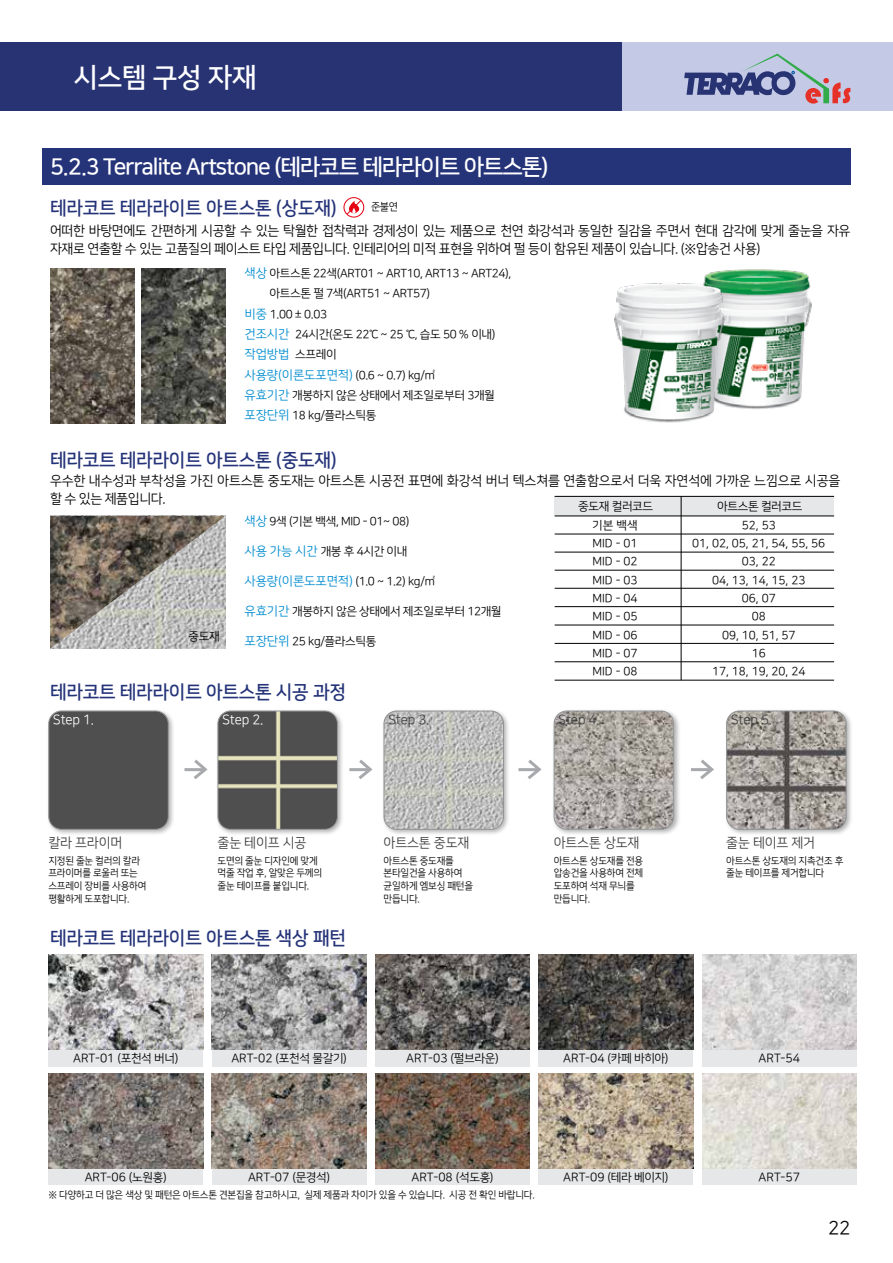
<style>
.page{position:relative;width:893px;height:1263px;background:#fff}
.page>*{position:absolute;margin:0;border:0;box-sizing:border-box;transform-origin:0 0}
.t1{font:27px "Nanum Square OTFB";letter-spacing:-.01em;color:#fff}
.t2{font:22.5px "Nanum Square OTFB";letter-spacing:-.05em;color:#fff}
.t3{font:18.75px "Nanum Square OTFB";letter-spacing:-.01em;color:#253379}
.t4{font:18.75px "Nanum Square OTFR";color:#000}
.t5{font:13.5px/18px "Nanum Square OTFR";letter-spacing:-.03em;color:#000}
.t6{font:13.5px/18px "Nanum Square OTFR";letter-spacing:-.01em;color:#000}
.t7{font:13.5px "Nanum Square OTFR";letter-spacing:-.01em;color:#404042}
.t8{font:13.5px "Nanum Square OTFR";letter-spacing:-.01em;color:#fff}
.t9{font:12.45px "Nanum Square OTFR";color:#008cd0}
.t10{font:12px "Nanum Square OTFR";color:#000}
.t11{font:11.7px/18.3px "Nanum Square OTFR";letter-spacing:-.03em;color:#000;text-align:justify}
.t12{font:11.7px/18.3px "Nanum Square OTFR";color:#000;text-align:center}
.t13{font:10.5px "Nanum Square OTFR";color:#000}
.t14{font:10.05px/12.8px "Nanum Square OTFR";letter-spacing:-.02em;color:#000;scale:.95 1}
.s1{font-size:12.45px;color:#008cd0}
.s2{font-size:11.7px;color:#000}
.s3{font-size:12px}
.s4{font-size:11.7px}
</style>
<div class="page">
<div style="left:0;top:43px;width:893px;height:68px;background:#283373"></div>
<div style="left:622px;top:43px;width:271px;height:68px;background:#c4cae5"></div>
<svg style="left:684px;top:54px;width:166px;height:50px"></svg>
<div style="left:554px;top:496px;width:280px;height:20px;background:#e6e7e8"></div>
<div style="left:43px;top:148px;width:807px;height:37px;background:#253379"></div>
<div style="left:49px;top:1050px;width:154px;height:16px;background:#e6e7e8"></div>
<div style="left:49px;top:1169px;width:154px;height:16px;background:#e6e7e8"></div>
<div style="left:212px;top:1050px;width:154px;height:16px;background:#e6e7e8"></div>
<div style="left:212px;top:1169px;width:154px;height:16px;background:#e6e7e8"></div>
<div style="left:375px;top:1050px;width:155px;height:16px;background:#e6e7e8"></div>
<div style="left:375px;top:1169px;width:155px;height:16px;background:#e6e7e8"></div>
<div style="left:539px;top:1050px;width:154px;height:16px;background:#e6e7e8"></div>
<div style="left:539px;top:1169px;width:154px;height:16px;background:#e6e7e8"></div>
<div style="left:702px;top:1050px;width:154px;height:16px;background:#e6e7e8"></div>
<div style="left:702px;top:1169px;width:154px;height:16px;background:#e6e7e8"></div>
<img style="left:49px;top:955px;width:154px;height:95px">
<img style="left:49px;top:1074px;width:154px;height:95px">
<img style="left:212px;top:955px;width:154px;height:95px">
<img style="left:212px;top:1074px;width:154px;height:95px">
<img style="left:375px;top:955px;width:155px;height:95px">
<img style="left:375px;top:1074px;width:155px;height:95px">
<img style="left:539px;top:955px;width:154px;height:95px">
<img style="left:539px;top:1074px;width:154px;height:95px">
<img style="left:702px;top:1074px;width:155px;height:95px">
<img style="left:702px;top:955px;width:155px;height:95px">
<div style="left:46px;top:708px;width:129px;height:129px;background:#000;opacity:.3"></div>
<div style="left:49px;top:711px;width:119px;height:118px;background:#4f4f4f"></div>
<div style="left:48px;top:711px;width:121px;height:119px;border:1px solid #939598;border-radius:13px"></div>
<div style="left:381px;top:708px;width:130px;height:129px;background:#000;opacity:.3"></div>
<img style="left:384px;top:711px;width:119px;height:118px">
<div style="left:384px;top:711px;width:120px;height:119px;border:1px solid #939598;border-radius:13px"></div>
<div style="left:215px;top:708px;width:130px;height:129px;background:#000;opacity:.3"></div>
<img style="left:218px;top:711px;width:119px;height:118px">
<div style="left:218px;top:711px;width:120px;height:119px;border:1px solid #939598;border-radius:13px"></div>
<div style="left:724px;top:708px;width:129px;height:129px;background:#000;opacity:.3"></div>
<img style="left:727px;top:711px;width:119px;height:118px">
<div style="left:726px;top:711px;width:120px;height:119px;border:1px solid #939598;border-radius:13px"></div>
<div style="left:551px;top:708px;width:130px;height:129px;background:#000;opacity:.3"></div>
<img style="left:554px;top:711px;width:120px;height:118px">
<div style="left:554px;top:711px;width:120px;height:119px;border:1px solid #939598;border-radius:13px"></div>
<hr style="left:184px;top:768px;width:21px;height:3px;background:#a7a9ac">
<svg style="left:190px;top:759px;width:18px;height:20px"></svg>
<hr style="left:349px;top:768px;width:21px;height:3px;background:#a7a9ac">
<svg style="left:355px;top:759px;width:18px;height:20px"></svg>
<hr style="left:518px;top:768px;width:21px;height:3px;background:#a7a9ac">
<svg style="left:524px;top:759px;width:18px;height:20px"></svg>
<hr style="left:691px;top:768px;width:21px;height:3px;background:#a7a9ac">
<svg style="left:697px;top:759px;width:17px;height:20px"></svg>
<img style="left:141px;top:268px;width:84px;height:155px">
<img style="left:50px;top:268px;width:84px;height:155px">
<img style="left:50px;top:516px;width:174px;height:133px">
<hr style="left:555px;top:496px;width:279px;height:1px;background:#000">
<hr style="left:555px;top:516px;width:279px;height:1px;background:#000">
<hr style="left:555px;top:661px;width:279px;height:1px;background:#000">
<hr style="left:555px;top:534px;width:279px;height:1px;background:#000">
<hr style="left:555px;top:552px;width:279px;height:1px;background:#000">
<hr style="left:555px;top:570px;width:279px;height:1px;background:#000">
<hr style="left:555px;top:588px;width:279px;height:1px;background:#000">
<hr style="left:555px;top:680px;width:279px;height:1px;background:#000">
<hr style="left:555px;top:606px;width:279px;height:1px;background:#000">
<hr style="left:555px;top:625px;width:279px;height:1px;background:#000">
<hr style="left:555px;top:643px;width:279px;height:1px;background:#000">
<hr style="left:681px;top:496px;width:1px;height:184px;background:#000">
<svg style="left:343px;top:197px;width:22px;height:21px"></svg>
<img style="left:704px;top:269px;width:108px;height:140px">
<img style="left:614px;top:278px;width:116px;height:145px">
<h1 class="t1" style="left:73px;top:64px;width:185px">시스템 구성 자재</h1>
<h2 class="t2" style="left:50px;top:155px;width:500px">5.2.3 Terralite Artstone (테라코트 테라라이트 아트스톤)</h2>
<h3 class="t3" style="left:50px;top:198px;width:289px">테라코트 테라라이트 아트스톤 (상도재)</h3>
<p class="t13" style="left:371px;top:201px;width:29px">준불연</p>
<p class="t5" style="left:50px;top:222px;width:802px">어떠한 바탕면에도 간편하게 시공할 수 있는 탁월한 접착력과 경제성이 있는 제품으로 천연 화강석과 동일한 질감을 주면서 현대 감각에 맞게 줄눈을 자유 자재로 연출할 수 있는 고품질의 페이스트 타입 제품입니다. 인테리어의 미적 표현을 위하여 펄 등이 함유된 제품이 있습니다. (※압송건 사용)</p>
<p class="t11" style="left:244px;top:265px;width:268px"><span class="s1">색상</span> 아트스톤 22색(ART01 ~ ART10, ART13 ~ ART24),</p>
<p class="t11" style="left:270px;top:285px;width:162px">아트스톤 펄 7색(ART51 ~ ART57)</p>
<p class="t11" style="left:244px;top:305px;width:84px"><span class="s1">비중</span> 1.00 ± 0.03</p>
<p class="t11" style="left:244px;top:325px;width:253px"><span class="s1">건조시간</span> 24시간(온도 22℃ ~ 25 ℃, 습도 50 % 이내)</p>
<p class="t9" style="left:244px;top:348px;width:94px">작업방법 <span class="s2">스프레이</span></p>
<p class="t11" style="left:244px;top:365px;width:252px;line-height:20.2px;text-align:left"><span class="s1">사용량(이론도포면적)</span> (0.6 ~ 0.7) kg/㎡<br><span class="s1">유효기간</span> 개봉하지 않은 상태에서 제조일로부터 3개월 <span class="s1">포장단위</span> 18 kg/플라스틱통</p>
<h3 class="t3" style="left:50px;top:450px;width:289px">테라코트 테라라이트 아트스톤 (중도재)</h3>
<p class="t6" style="left:50px;top:472px;width:792px">우수한 내수성과 부착성을 가진 아트스톤 중도재는 아트스톤 시공전 표면에 화강석 버너 텍스쳐를 연출함으로서 더욱 자연석에 가까운 느낌으로 시공을 할 수 있는 제품입니다.</p>
<p class="t11" style="left:578px;top:497px;width:76px">중도재 컬러코드</p>
<p class="t11" style="left:717px;top:497px;width:87px">아트스톤 컬러코드</p>
<p class="t11" style="left:592px;top:516px;width:47px">기본 백색 MID - 01<br>MID - 02<br>MID - 03<br>MID - 04<br>MID - 05<br>MID - 06<br>MID - 07<br>MID - 08</p>
<p class="t12" style="left:692px;top:516px;width:135px">52, 53<br>01, 02, 05, 21, 54, 55, 56<br>03, 22<br>04, 13, 14, 15, 23<br>06, 07<br>08<br>09, 10, 51, 57<br>16<br>17, 18, 19, 20, 24</p>
<p class="t11" style="left:244px;top:512px;width:167px"><span class="s1">색상</span> 9색 (기본 백색, MID - 01~ 08)</p>
<p class="t11" style="left:244px;top:542px;width:165px"><span class="s1">사용 가능 시간</span> 개봉 후 4시간 이내</p>
<p class="t11" style="left:244px;top:572px;width:192px"><span class="s1">사용량(이론도포면적)</span> (1.0 ~ 1.2) kg/㎡</p>
<p class="t11" style="left:244px;top:602px;width:259px"><span class="s1">유효기간</span> 개봉하지 않은 상태에서 제조일로부터 12개월</p>
<p class="t11" style="left:188px;top:627px;width:33px">중도재</p>
<p class="t11" style="left:244px;top:632px;width:133px"><span class="s1">포장단위</span> 25 kg/플라스틱통</p>
<h3 class="t3" style="left:50px;top:682px;width:297px">테라코트 테라라이트 아트스톤 시공 과정</h3>
<p class="t8" style="left:53px;top:713px;width:43px">Step 1.</p>
<p class="t8" style="left:222px;top:713px;width:43px">Step 2.</p>
<p class="t7" style="left:388px;top:713px;width:43px">Step 3.</p>
<p class="t7" style="left:558px;top:713px;width:43px">Step 4.</p>
<p class="t7" style="left:731px;top:713px;width:43px">Step 5.</p>
<p class="t7" style="left:48px;top:836px;width:75px">칼라 프라이머</p>
<p class="t7" style="left:218px;top:836px;width:90px">줄눈 테이프 시공</p>
<p class="t7" style="left:384px;top:836px;width:87px">아트스톤 중도재</p>
<p class="t7" style="left:554px;top:836px;width:87px">아트스톤 상도재</p>
<p class="t7" style="left:726px;top:836px;width:90px">줄눈 테이프 제거</p>
<p class="t14" style="left:554px;top:854px;width:96px">아트스톤 상도재를 전용 압송건을 사용하여 전체 도포하여 석재 무늬를 만듭니다.</p>
<p class="t14" style="left:726px;top:854px;width:125px">아트스톤 상도재의 지촉건조 후 줄눈 테이프를 제거합니다</p>
<p class="t14" style="left:48px;top:854px;width:105px">지정된 줄눈 컬러의 칼라 프라이머를 로울러 또는 스프레이 장비를 사용하여 평활하게 도포합니다.</p>
<p class="t14" style="left:384px;top:854px;width:96px">아트스톤 중도재를 본타일건을 사용하여 균일하게 엠보싱 패턴을 만듭니다.</p>
<p class="t14" style="left:218px;top:854px;width:112px">도면의 줄눈 디자인에 맞게 먹줄 작업 후, 알맞은 두께의 줄눈 테이프를 붙입니다.</p>
<h3 class="t3" style="left:50px;top:928px;width:297px">테라코트 테라라이트 아트스톤 색상 패턴</h3>
<p class="t11" style="left:73px;top:1049px;width:107px"><span class="s3">ART-01</span> (포천석 버너)</p>
<p class="t11" style="left:231px;top:1049px;width:117px"><span class="s3">ART-02</span> (포천석 물갈기)</p>
<p class="t10" style="left:406px;top:1052px;width:94px">ART-03 <span class="s4">(펄브라운)</span></p>
<p class="t11" style="left:563px;top:1049px;width:107px"><span class="s3">ART-04</span> (카페 바히아)</p>
<p class="t10" style="left:759px;top:1052px;width:43px">ART-54</p>
<p class="t10" style="left:85px;top:1171px;width:84px">ART-06 <span class="s4">(노원홍)</span></p>
<p class="t10" style="left:248px;top:1171px;width:84px">ART-07 <span class="s4">(문경석)</span></p>
<p class="t10" style="left:411px;top:1171px;width:84px">ART-08 <span class="s4">(석도홍)</span></p>
<p class="t11" style="left:563px;top:1168px;width:107px"><span class="s3">ART-09</span> (테라 베이지)</p>
<p class="t10" style="left:759px;top:1171px;width:43px">ART-57</p>
<p class="t14" style="left:49px;top:1189px;width:513px">※ 다양하고 더 많은 색상 및 패턴은 아트스톤 견본집을 참고하시고, 실제 제품과 차이가 있을 수 있습니다. 시공 전 확인 바랍니다.</p>
<h3 class="t4" style="left:828px;top:1218px;width:24px">22</h3>
</div>
